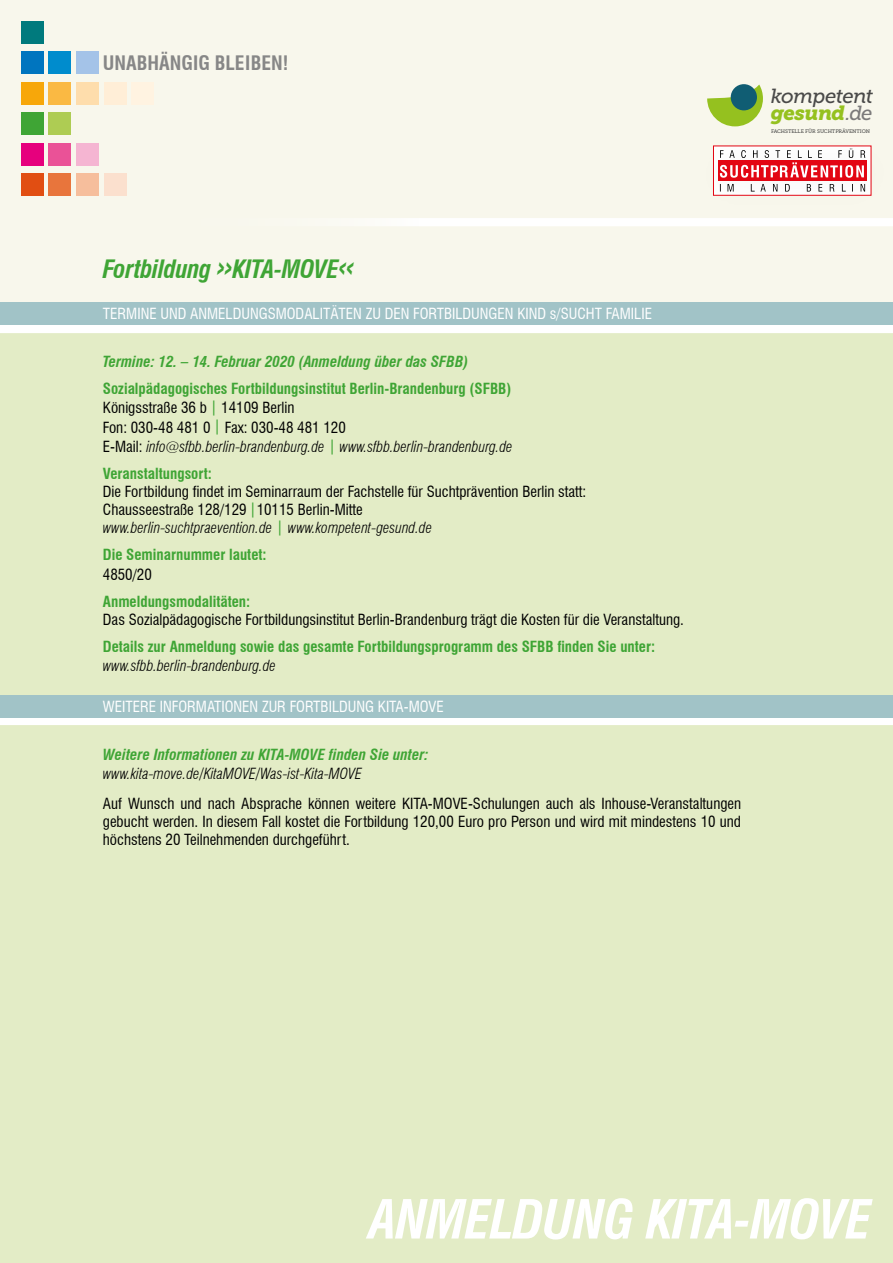
<style>
.page{position:relative;width:893px;height:1263px;background:#f8f7ec}
.page>*{position:absolute;margin:0;border:0;box-sizing:border-box;transform-origin:0 0}
.t1{font:italic 700 condensed 52.5px "Swiss 721 BT";letter-spacing:-.02em;color:#fff}
.t2{font:italic 700 condensed 24.75px "Swiss 721 BT";letter-spacing:-.02em;color:#3fa535}
.t3{font:italic 20.4px "Museo Slab 500";letter-spacing:-.04em;color:#4a4a49}
.t4{font:italic 20.4px "Museo Slab 900";letter-spacing:-.03em;color:#95c11f}
.t5{font:700 condensed 19.5px "Swiss 721 BT";color:#878787}
.t6{font:condensed 15px/18px "Swiss 721 BT";color:#000}
.t7{font:700 condensed 15px/19.5px "Swiss 721 BT";color:#3fa535}
.t8{font:condensed 15px "Swiss 721 BT";color:#fff}
.t9{font:italic 700 condensed 15px "Swiss 721 BT";color:#3fa535}
.t10{font:italic 300 condensed 15px "Swiss 721 BT";color:#000}
.t11{font:5.1px "Museo Slab 500";letter-spacing:-.02em;color:#4a4a49}
.s1{font-family:"Museo Slab 500";color:#7c7b7b}
.s2{font-size:32.7px}
.s3{font-weight:400;color:#000}
.s4{font-weight:400}
.s5{font-weight:300;font-style:italic;color:#000}
.s6{font-weight:300;font-style:italic;font-size:13.5px;color:#000}
.s7{color:#3fa535}
.s8{font-weight:300;font-style:italic}
</style>
<div class="page">
<div style="left:0;top:312px;width:893px;height:951px;background:#e3ecc6"></div>
<div style="left:0;top:325px;width:893px;height:8px;background:#fff"></div>
<div style="left:0;top:302px;width:893px;height:22px;background:#a1c3c7"></div>
<div style="left:0;top:218px;width:893px;height:8px;background:#fff"></div>
<div style="left:21px;top:21px;width:22px;height:22px;background:#007a7d"></div>
<div style="left:21px;top:52px;width:22px;height:22px;background:#0075bf"></div>
<div style="left:49px;top:52px;width:22px;height:22px;background:#008ccd"></div>
<div style="left:76px;top:52px;width:23px;height:22px;background:#a4c3e8"></div>
<div style="left:21px;top:82px;width:22px;height:22px;background:#f7a70a"></div>
<div style="left:49px;top:82px;width:22px;height:22px;background:#fab943"></div>
<div style="left:104px;top:82px;width:22px;height:22px;background:#ffeed7"></div>
<div style="left:76px;top:82px;width:23px;height:22px;background:#feddac"></div>
<div style="left:132px;top:82px;width:22px;height:22px;background:#fff3e1"></div>
<div style="left:21px;top:113px;width:22px;height:22px;background:#3fa535"></div>
<div style="left:49px;top:113px;width:22px;height:22px;background:#aecc53"></div>
<div style="left:21px;top:143px;width:22px;height:22px;background:#e6007d"></div>
<div style="left:49px;top:143px;width:22px;height:22px;background:#ea5297"></div>
<div style="left:76px;top:143px;width:23px;height:22px;background:#f5b5d2"></div>
<div style="left:21px;top:173px;width:22px;height:22px;background:#e14e12"></div>
<div style="left:49px;top:173px;width:22px;height:22px;background:#e8753c"></div>
<div style="left:76px;top:173px;width:23px;height:22px;background:#f6be9c"></div>
<div style="left:104px;top:173px;width:22px;height:22px;background:#fbe0ce"></div>
<div style="left:0;top:717px;width:893px;height:8px;background:#fff"></div>
<div style="left:0;top:695px;width:893px;height:22px;background:#a1c3c7"></div>
<div style="left:0;top:218px;width:459px;height:10px;background:#f8f7ec"></div>
<div style="left:685px;top:117px;width:208px;height:113px;background:#000;opacity:.05"></div>
<div style="left:713px;top:146px;width:158px;height:50px;border:1px solid #e30613"></div>
<svg style="left:720px;top:149px;width:145px;height:29px"></svg>
<svg style="left:720px;top:184px;width:145px;height:8px"></svg>
<svg style="left:707px;top:85px;width:56px;height:41px"></svg>
<div style="left:731px;top:84px;width:26px;height:26px;background:#105d73;border-radius:50%"></div>
<h3 class="t5" style="left:103px;top:51px;width:187px">UNABHÄNGIG BLEIBEN!</h3>
<h3 class="t3" style="left:771px;top:84px;width:104px">kompetent</h3>
<h3 class="t4" style="left:771px;top:101px;width:103px">gesund<span class="s1">.de</span></h3>
<p class="t11" style="left:771px;top:129px;width:100px">FACHSTELLE FÜR SUCHTPRÄVENTION</p>
<h2 class="t2" style="left:103px;top:254px;width:254px">Fortbildung <span class="s2">»</span>KITA-MOVE<span class="s2">«</span></h2>
<p class="t8" style="left:103px;top:305px;width:551px">TERMINE UND ANMELDUNGSMODALITÄTEN ZU DEN FORTBILDUNGEN KIND s/SUCHT FAMILIE</p>
<p class="t9" style="left:103px;top:352px;width:367px">Termine: 12. – 14. Februar 2020 (Anmeldung über das SFBB)</p>
<p class="t7" style="left:103px;top:378px;width:411px">Sozialpädagogisches Fortbildungsinstitut Berlin-Brandenburg (SFBB)<br><span class="s3">Königsstraße 36 b</span> <span class="s4">|</span> <span class="s3">14109 Berlin<br>Fon: 030-48 481 0</span> <span class="s4">|</span> <span class="s3">Fax: 030-48 481 120<br>E-Mail:</span> <span class="s5">info</span><span class="s6">@</span><span class="s5">sfbb.berlin-brandenburg.de</span> <span class="s4">|</span> <span class="s5">www.sfbb.berlin-brandenburg.de</span></p>
<p class="t7" style="left:103px;top:464px;width:111px">Veranstaltungsort:</p>
<p class="t6" style="left:103px;top:483px;width:485px">Die Fortbildung findet im Seminarraum der Fachstelle für Suchtprävention Berlin statt:<br>Chausseestraße 128/129 <span class="s7">|</span>10115 Berlin-Mitte<br><span class="s8">www.berlin-suchtpraevention.de</span> <span class="s7">|</span> <span class="s8">www.kompetent-gesund.de</span></p>
<p class="t7" style="left:103px;top:545px;width:165px">Die Seminarnummer lautet:</p>
<p class="t6" style="left:103px;top:565px;width:50px">4850/20</p>
<p class="t7" style="left:103px;top:591px;width:149px">Anmeldungsmodalitäten:</p>
<p class="t6" style="left:103px;top:610px;width:583px">Das Sozialpädagogische Fortbildungsinstitut Berlin-Brandenburg trägt die Kosten für die Veranstaltung.</p>
<p class="t7" style="left:103px;top:636px;width:554px">Details zur Anmeldung sowie das gesamte Fortbildungsprogramm des SFBB finden Sie unter:</p>
<p class="t10" style="left:103px;top:657px;width:175px">www.sfbb.berlin-brandenburg.de</p>
<p class="t8" style="left:103px;top:698px;width:342px">WEITERE INFORMATIONEN ZUR FORTBILDUNG KITA-MOVE</p>
<p class="t9" style="left:103px;top:745px;width:327px">Weitere Informationen zu KITA-MOVE finden Sie unter:</p>
<p class="t10" style="left:103px;top:765px;width:260px">www.kita-move.de/KitaMOVE/Was-ist-Kita-MOVE</p>
<p class="t6" style="left:103px;top:795px;width:640px;text-align:justify">Auf Wunsch und nach Absprache können weitere KITA-MOVE-Schulungen auch als Inhouse-Veranstaltungen gebucht werden. In diesem Fall kostet die Fortbildung 120,00 Euro pro Person und wird mit mindestens 10 und höchstens 20 Teilnehmenden durchgeführt.</p>
<h1 class="t1" style="left:369px;top:1188px;width:504px">ANMELDUNG KITA-MOVE</h1>
</div>
